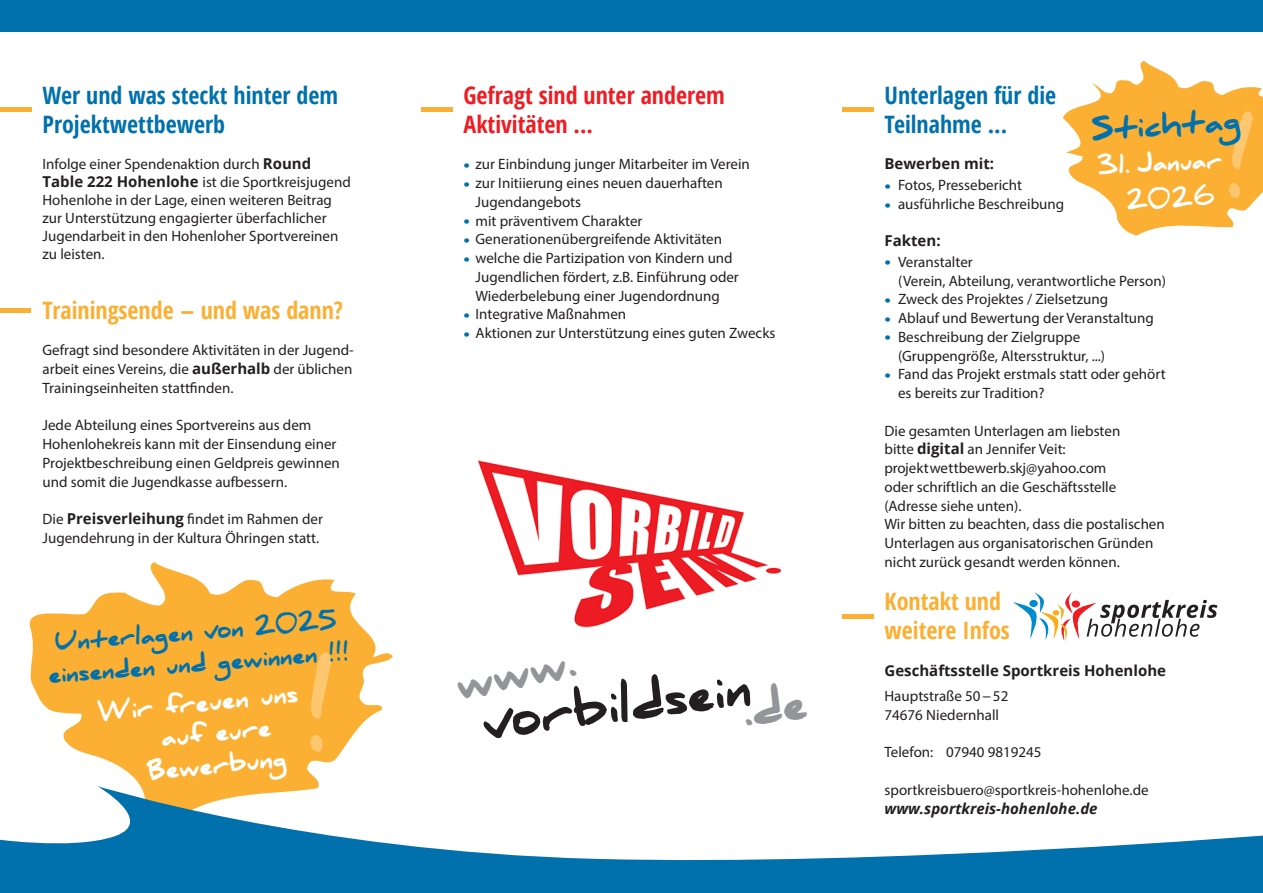
<style>
.page{position:relative;width:1263px;height:893px;background:#fff}
.page>*{position:absolute;margin:0;border:0;box-sizing:border-box;transform-origin:0 0}
.t1{font:900 46.05px "Daniel";color:#231f20}
.t2{font:900 42.15px "Daniel";color:#939598}
.t3{font:900 28.65px "Daniel";color:#0071ac}
.t4{font:700 condensed 24px/28.8px "Open Sans";color:#0071ac}
.t5{font:700 condensed 24px/28.8px "Open Sans";color:#fbb033}
.t6{font:700 condensed 24px/28.8px "Open Sans";color:#ee1d23}
.t7{font:900 23.1px "Daniel";color:#fff}
.t8{font:900 22.05px/36px "Daniel";color:#fff}
.t9{font:900 21.6px/31.8px "Daniel";color:#0071ac;text-align:center}
.t10{font:15px/18.8px "Myriad Pro";color:#231f20}
.t11{font:700 15px "Open Sans";color:#231f20}
.t12{font:italic 700 15px "Open Sans";color:#231f20}
.s1{font-family:"Open Sans";font-weight:700}
.s2{font-size:21px;color:#0071ac}
</style>
<div class="page">
<svg style="left:29px;top:562px;width:364px;height:224px;fill:#fbb033"></svg>
<div style="left:0;top:107px;width:32px;height:5px;background:#fbb033"></div>
<div style="left:421px;top:107px;width:32px;height:5px;background:#fbb033"></div>
<div style="left:842px;top:107px;width:32px;height:5px;background:#fbb033"></div>
<img style="left:479px;top:461px;width:301px;height:167px">
<hr style="left:0;top:308px;width:31px;height:4px;background:#fbb033">
<hr style="left:842px;top:614px;width:32px;height:4px;background:#fbb033">
<div style="left:0;top:0;width:1263px;height:32px;background:#0071ac"></div>
<svg style="left:0;top:786px;width:1263px;height:107px"></svg>
<svg style="left:1013px;top:592px;width:204px;height:49px"></svg>
<div style="left:309px;top:652px;width:23px;height:100px;background:#fbb033"></div>
<svg style="left:1063px;top:61px;width:200px;height:175px"></svg>
<h3 class="t4" style="left:43px;top:80px;width:297px">Wer und was steckt hinter dem<br>Projektwettbewerb</h3>
<p class="t10" style="left:43px;top:154px;width:310px;line-height:18px">Infolge einer Spendenaktion durch <span class="s1">Round Table 222 Hohenlohe</span> ist die Sportkreisjugend Hohenlohe in der Lage, einen weiteren Beitrag zur Unterstützung engagierter überfachlicher Jugendarbeit in den Hohenloher Sportvereinen zu leisten.</p>
<h3 class="t5" style="left:43px;top:295px;width:302px">Trainingsende - und was dann?</h3>
<p class="t10" style="left:43px;top:341px;width:313px;text-align:justify">Gefragt sind besondere Aktivitäten in der Jugend&shy;arbeit eines Vereins, die <span class="s1">außerhalb</span> der üblichen Trainingseinheiten stattfinden.</p>
<p class="t10" style="left:43px;top:416px;width:299px">Jede Abteilung eines Sportvereins aus dem Hohenlohekreis kann mit der Einsendung einer Projektbeschreibung einen Geldpreis gewinnen und somit die Jugendkasse aufbessern.</p>
<p class="t10" style="left:43px;top:509px;width:282px">Die <span class="s1">Preisverleihung</span> findet im Rahmen der<br>Jugendehrung in der Kultura Öhringen statt.</p>
<h3 class="t9" style="left:45px;top:627px;width:303px;rotate:-4deg">Unterlagen von 2025 einsenden und gewinnen !!!</h3>
<h3 class="t7" style="left:97px;top:699px;width:202px;rotate:-5deg">Wir freuen uns</h3>
<h3 class="t7" style="left:160px;top:724px;width:112px;rotate:-5deg">auf eure</h3>
<h3 class="t7" style="left:147px;top:758px;width:141px;rotate:-5deg">Bewerbung</h3>
<h3 class="t6" style="left:463px;top:80px;width:263px">Gefragt sind unter anderem<br>Aktivitäten ...</h3>
<p class="t10" style="left:463px;top:155px;width:288px"><span class="s2">•</span> zur Einbindung junger Mitarbeiter im Verein</p>
<p class="t10" style="left:475px;top:173px;width:249px;text-indent:-12px"><span class="s2">•</span> zur Initiierung eines neuen dauerhaften<br>Jugendangebots</p>
<p class="t10" style="left:463px;top:211px;width:180px"><span class="s2">•</span> mit präventivem Charakter</p>
<p class="t10" style="left:463px;top:230px;width:260px"><span class="s2">•</span> Generationenübergreifende Aktivitäten</p>
<p class="t10" style="left:475px;top:248px;width:265px;text-indent:-12px"><span class="s2">•</span> welche die Partizipation von Kindern und<br>Jugendlichen fördert, z.B. Einführung oder<br>Wiederbelebung einer Jugendordnung</p>
<p class="t10" style="left:463px;top:305px;width:164px"><span class="s2">•</span> Integrative Maßnahmen</p>
<p class="t10" style="left:463px;top:323px;width:313px"><span class="s2">•</span> Aktionen zur Unterstützung eines guten Zwecks</p>
<h2 class="t2" style="left:452px;top:661px;width:123px;rotate:-11deg">www.</h2>
<h1 class="t1" style="left:479px;top:698px;width:272px;rotate:-8deg">vorbildsein</h1>
<h3 class="t4" style="left:884px;top:80px;width:173px">Unterlagen für die<br>Teilnahme ...</h3>
<p class="t11" style="left:884px;top:153px;width:111px">Bewerben mit:</p>
<p class="t10" style="left:884px;top:176px;width:139px"><span class="s2">•</span> Fotos, Pressebericht</p>
<p class="t10" style="left:884px;top:194px;width:181px"><span class="s2">•</span> ausführliche Beschreibung</p>
<p class="t11" style="left:884px;top:230px;width:58px">Fakten:</p>
<p class="t10" style="left:898px;top:252px;width:269px;text-indent:-14px"><span class="s2">•</span> Veranstalter<br>(Verein, Abteilung, verantwortliche Person)</p>
<p class="t10" style="left:884px;top:290px;width:225px"><span class="s2">•</span> Zweck des Projektes / Zielsetzung</p>
<p class="t10" style="left:884px;top:308px;width:271px"><span class="s2">•</span> Ablauf und Bewertung der Veranstaltung</p>
<p class="t10" style="left:898px;top:327px;width:209px;text-indent:-14px"><span class="s2">•</span> Beschreibung der Zielgruppe (Gruppengröße, Altersstruktur, ...)</p>
<p class="t10" style="left:898px;top:365px;width:269px;text-indent:-14px"><span class="s2">•</span> Fand das Projekt erstmals statt oder gehört es bereits zur Tradition?</p>
<p class="t10" style="left:884px;top:421px;width:282px">Die gesamten Unterlagen am liebsten<br>bitte <span class="s1">digital</span> an Jennifer Veit: projektwettbewerb.skj@yahoo.com<br>oder schriftlich an die Geschäftsstelle (Adresse siehe unten).<br>Wir bitten zu beachten, dass die postalischen Unterlagen aus organisatorischen Gründen nicht zurück gesandt werden können.</p>
<h3 class="t3" style="left:1090px;top:114px;width:151px;rotate:-4deg">Stichtag</h3>
<h3 class="t8" style="left:1124px;top:147px;width:99px;text-indent:-27px;rotate:-3deg">31. Januar<br>2026</h3>
<h3 class="t5" style="left:884px;top:586px;width:127px">Kontakt und weitere Infos</h3>
<p class="t11" style="left:884px;top:660px;width:283px">Geschäftsstelle Sportkreis Hohenlohe</p>
<p class="t10" style="left:884px;top:686px;width:125px">Hauptstraße 50-52<br>74676 Niedernhall</p>
<p class="t10" style="left:884px;top:743px;width:159px">Telefon: 07940 9819245</p>
<p class="t10" style="left:884px;top:780px;width:266px">sportkreisbuero@sportkreis-hohenlohe.de</p>
<p class="t12" style="left:884px;top:797px;width:215px">www.sportkreis-hohenlohe.de</p>
</div>
